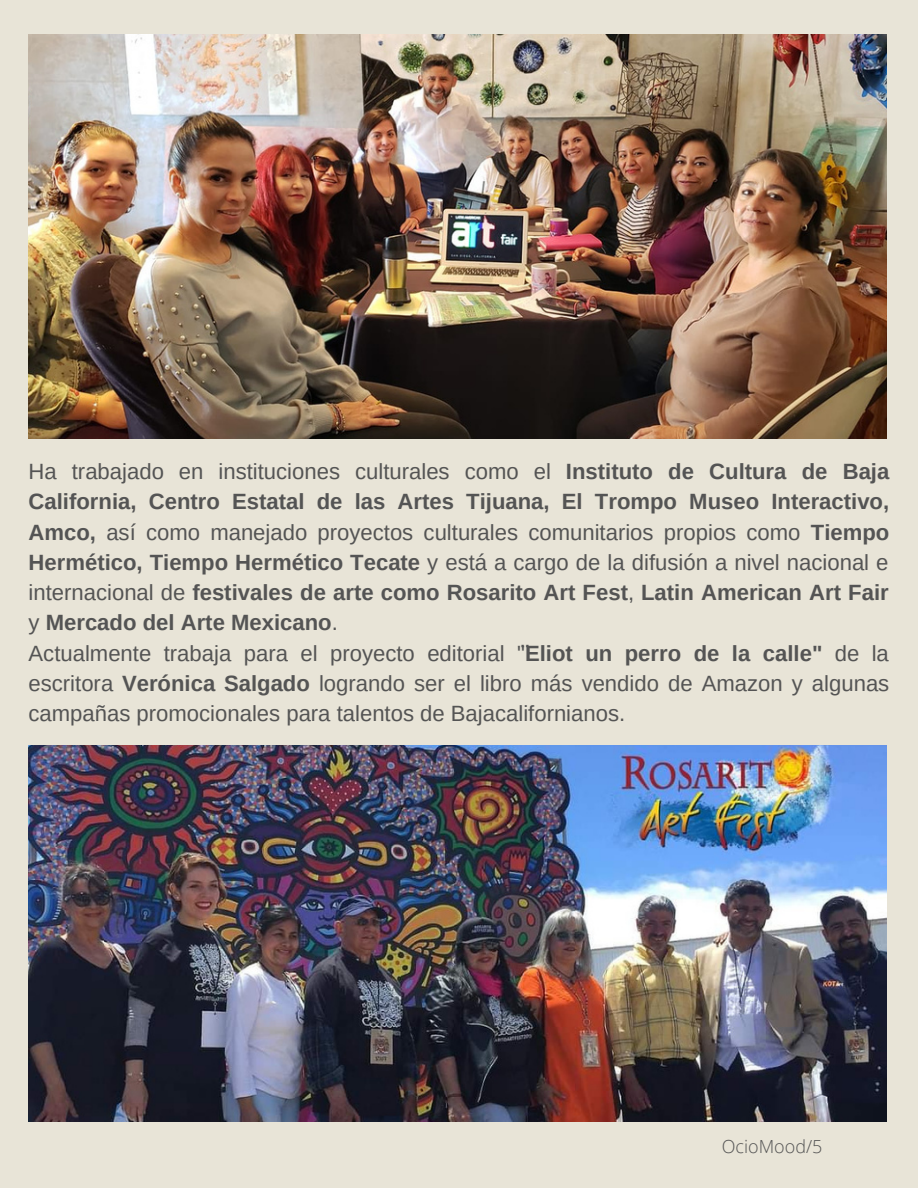
<style>
.page{position:relative;width:918px;height:1188px;background:#e8e4d7}
.page>*{position:absolute;margin:0;border:0;box-sizing:border-box;transform-origin:0 0}
.t1{font:700 22.05px/30.3px "Arimo";color:#545454;text-align:justify}
.t2{font:22.05px/30.3px "Arimo";color:#545454;text-align:justify}
.t3{font:300 18px "Open Sans";color:#545454}
.s1{font-weight:400}
.s2{font-weight:700}
</style>
<div class="page">
<img style="left:29px;top:34px;width:858px;height:404px">
<img style="left:29px;top:746px;width:858px;height:375px">
<p class="t1" style="left:29px;top:456px;width:862px"><span class="s1">Ha trabajado en instituciones culturales como el</span> Instituto de Cultura de Baja California, Centro Estatal de las Artes Tijuana, El Trompo Museo Interactivo, Amco, <span class="s1">así como manejado proyectos culturales comunitarios propios como</span> Tiempo Hermético, Tiempo Hermético Tecate <span class="s1">y está a cargo de la difusión a nivel nacional e internacional de</span> festivales de arte como Rosarito Art Fest<span class="s1">,</span> Latin American Art Fair <span class="s1">y</span> Mercado del Arte Mexicano<span class="s1">.</span></p>
<p class="t2" style="left:29px;top:638px;width:862px">Actualmente trabaja para el proyecto editorial "<span class="s2">̈Eliot un perro de la calle"</span> de la escritora <span class="s2">Verónica Salgado</span> logrando ser el libro más vendido de Amazon y algunas campañas promocionales para talentos de Bajacalifornianos.</p>
<p class="t3" style="left:722px;top:1134px;width:102px">OcioMood/5</p>
</div>
